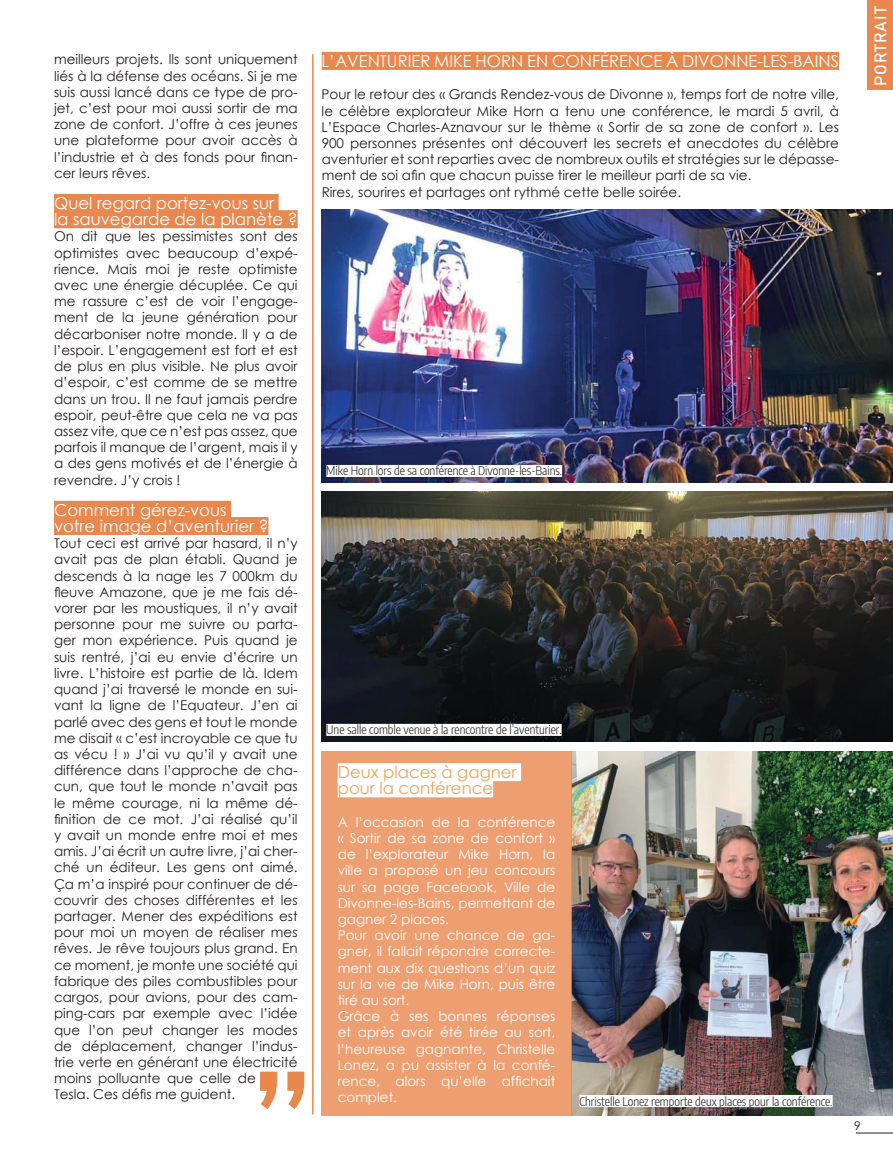
<style>
.page{position:relative;width:893px;height:1170px;background:#fff}
.page>*{position:absolute;margin:0;border:0;box-sizing:border-box;transform-origin:0 0}
.t1{font:16.65px "Bahnschrift";letter-spacing:.04em;color:#fff}
.t2{font:16.5px/16.2px "Century Gothic";color:#fff}
.t3{font:16.5px/16.2px "Century Gothic";color:#eca35a}
.t4{font:13.5px/16.2px "Century Gothic";color:#241f1f;text-align:justify}
.t5{font:13.5px/16.2px "Century Gothic";color:#fff}
.t6{font:300 12px "Encode Sans Condensed";color:#241f1f}
.t7{font:12px "Century Gothic";color:#241f1f}
</style>
<div class="page">
<hr style="left:856px;top:1132px;width:37px;height:1px;background:#241f1f">
<div style="left:868px;top:0;width:25px;height:89px;background:#e9884e"></div>
<img style="left:321px;top:491px;width:572px;height:250px">
<img style="left:321px;top:209px;width:572px;height:274px">
<img style="left:572px;top:751px;width:321px;height:364px">
<div style="left:326px;top:723px;width:236px;height:12px;background:#fff"></div>
<div style="left:579px;top:1094px;width:254px;height:12px;background:#fff"></div>
<div style="left:326px;top:465px;width:236px;height:12px;background:#fff"></div>
<svg style="left:260px;top:1071px;width:44px;height:38px"></svg>
<hr style="left:312px;top:54px;width:2px;height:1060px;background:#e9884e">
<div style="left:54px;top:194px;width:225px;height:18px;background:#e9884e"></div>
<div style="left:54px;top:210px;width:244px;height:18px;background:#e9884e"></div>
<div style="left:54px;top:500px;width:177px;height:18px;background:#e9884e"></div>
<div style="left:54px;top:517px;width:214px;height:18px;background:#e9884e"></div>
<div style="left:322px;top:52px;width:517px;height:18px;background:#e9884e"></div>
<div style="left:321px;top:750px;width:251px;height:365px;background:#ed9f71"></div>
<div style="left:338px;top:763px;width:183px;height:18px;background:#fff"></div>
<div style="left:338px;top:779px;width:155px;height:18px;background:#fff"></div>
<p class="t4" style="left:54px;top:51px;width:245px">meilleurs projets. lls sont uniquement liés à la défense des océans. Si je me suis aussi lancé dans ce type de pro&shy;jet, c’est pour moi aussi sortir de ma zone de confort. J’offre à ces jeunes une plateforme pour avoir accès à l’industrie et à des fonds pour finan&shy;cer leurs rêves.</p>
<p class="t2" style="left:54px;top:195px;width:245px">Quel regard portez-vous sur<br>la sauvegarde de la planète ?</p>
<p class="t4" style="left:54px;top:228px;width:245px">On dit que les pessimistes sont des optimistes avec beaucoup d’expé&shy;rience. Mais moi je reste optimiste avec une énergie décuplée. Ce qui me rassure c’est de voir l’engage&shy;ment de la jeune génération pour décarboniser notre monde. Il y a de l’espoir. L’engagement est fort et est de plus en plus visible. Ne plus avoir d’espoir, c’est comme de se mettre dans un trou. Il ne faut jamais perdre espoir, peut-être que cela ne va pas assez vite, que ce n’est pas assez, que parfois il manque de l’argent, mais il y a des gens motivés et de l’énergie à revendre. J’y crois !</p>
<p class="t2" style="left:54px;top:501px;width:216px">Comment gérez-vous votre image d’aventurier ?</p>
<p class="t4" style="left:54px;top:535px;width:245px;text-align:left">Tout ceci est arrivé par hasard, il n’y avait pas de plan établi. Quand je descends à la nage les 7 000km du fleuve Amazone, que je me fais dé&shy;vorer par les moustiques, il n’y avait personne pour me suivre ou parta&shy;ger mon expérience. Puis quand je suis rentré, j’ai eu envie d’écrire un livre. L’histoire est partie de là. Idem quand j’ai traversé le monde en sui&shy;vant la ligne de l’Equateur. J’en ai parlé avec des gens et tout le monde me disait « c’est incroyable ce que tu as vécu ! » J’ai vu qu’il y avait une différence dans l’approche de cha&shy;cun, que tout le monde n’avait pas le même courage, ni la même dé&shy;finition de ce mot. J’ai réalisé qu’il y avait un monde entre moi et mes amis. J’ai écrit un autre livre, j’ai cher&shy;ché un éditeur. Les gens ont aimé.<br>Ça m’a inspiré pour continuer de dé&shy;couvrir des choses différentes et les partager. Mener des expéditions est pour moi un moyen de réaliser mes rêves. Je rêve toujours plus grand. En ce moment, je monte une société qui fabrique des piles combustibles pour cargos, pour avions, pour des cam&shy;ping-cars par exemple avec l’idée que l’on peut changer les modes de déplacement, changer l’indus&shy;trie verte en générant une électricité moins polluante que celle de<br>Tesla. Ces défis me guident.</p>
<p class="t2" style="left:322px;top:53px;width:519px">L’AVENTURIER MIKE HORN EN CONFÉRENCE À DIVONNE-LES-BAINS</p>
<p class="t4" style="left:322px;top:86px;width:519px;text-align:left">Pour le retour des « Grands Rendez-vous de Divonne », temps fort de notre ville, le célèbre explorateur Mike Horn a tenu une conférence, le mardi 5 avril, à L’Espace Charles-Aznavour sur le thème « Sortir de sa zone de confort ». Les 900 personnes présentes ont découvert les secrets et anecdotes du célèbre aventurier et sont reparties avec de nombreux outils et stratégies sur le dépasse&shy;ment de soi afin que chacun puisse tirer le meilleur parti de sa vie.<br>Rires, sourires et partages ont rythmé cette belle soirée.</p>
<p class="t1" style="left:868px;top:86px;width:81px;rotate:-90deg">PORTRAIT</p>
<p class="t6" style="left:326px;top:462px;width:237px">Mike Horn lors de sa conférence à Divonne-les-Bains.</p>
<p class="t6" style="left:326px;top:721px;width:237px">Une salle comble venue à la rencontre de l’aventurier.</p>
<p class="t3" style="left:338px;top:763px;width:180px">Deux places à gagner pour la conférence</p>
<p class="t5" style="left:338px;top:813px;width:219px">A l’occasion de la conférence « Sortir de sa zone de confort » de l’explorateur Mike Horn, la ville a proposé un jeu concours sur sa page Facebook, Ville de<br>Divonne-les-Bains, permettant de gagner 2 places.<br>Pour avoir une chance de ga&shy;gner, il fallait répondre correcte&shy;ment aux dix questions d’un quiz sur la vie de Mike Horn, puis être tiré au sort.<br>Grâce à ses bonnes réponses et après avoir été tirée au sort, l’heureuse gagnante, Christelle<br>Lonez, a pu assister à la confé&shy;rence, alors qu’elle affichait complet.</p>
<p class="t6" style="left:579px;top:1092px;width:255px">Christelle Lonez remporte deux places pour la conférence.</p>
<p class="t7" style="left:854px;top:1116px;width:8px">9</p>
</div>
